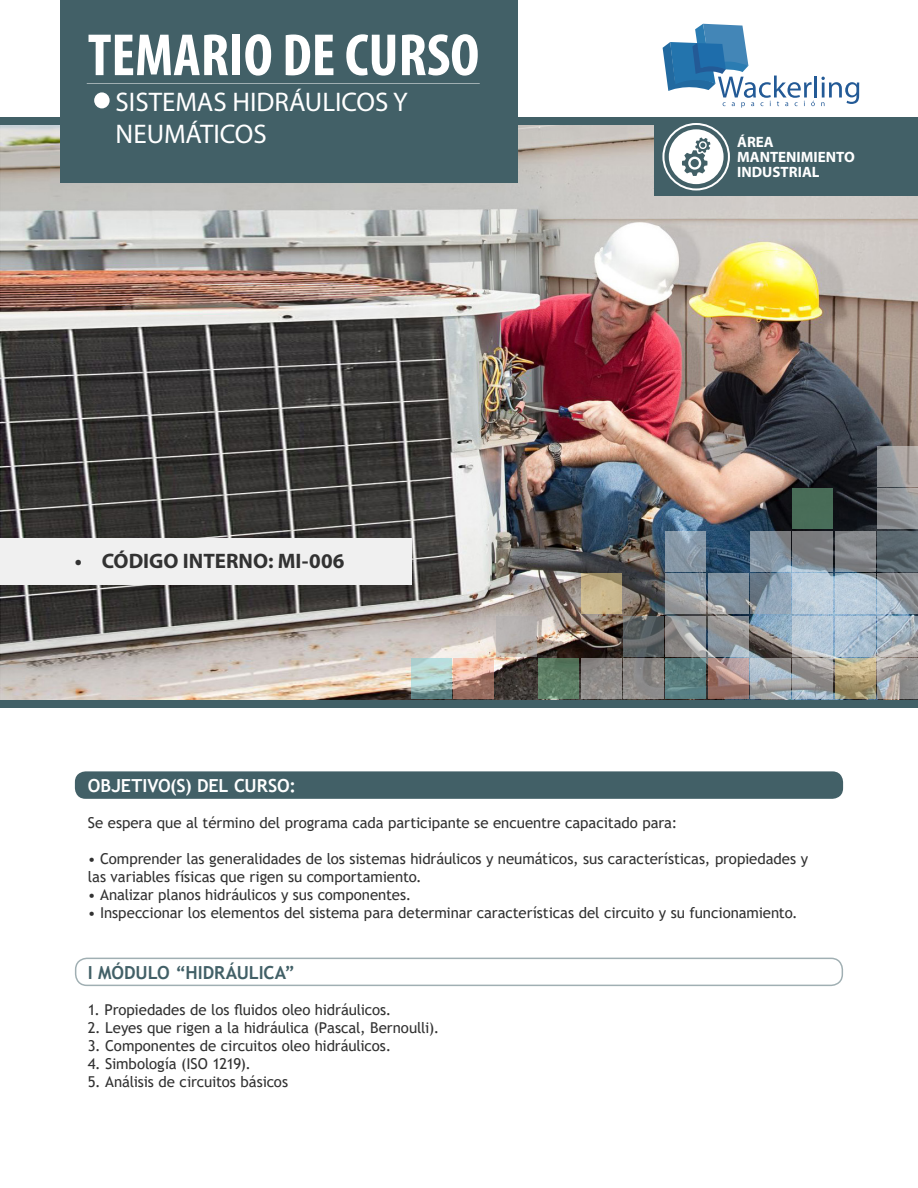
<style>
.page{position:relative;width:918px;height:1188px;background:#fff}
.page>*{position:absolute;margin:0;border:0;box-sizing:border-box;transform-origin:0 0}
.t1{font:700 condensed 60px "Myriad Pro";color:#fff}
.t2{font:27px "Myriad Pro";color:#fff}
.t3{font:700 21px "Myriad Pro";color:#323232}
.MODULO2{font:700 18px "Trebuchet MS";letter-spacing:-.005em;color:#fff}
.MODULO{font:700 18px "Trebuchet MS";letter-spacing:-.005em;color:#426067}
.General{font:15px/18px "Trebuchet MS";letter-spacing:-.005em;color:#323232}
.t4{font:700 15px/15px "Myriad Pro";color:#fff}
</style>
<div class="page">
<div style="left:75px;top:771px;width:768px;height:28px;background:#426067;border-radius:11px"></div>
<img style="left:0;top:126px;width:918px;height:573px">
<div style="left:60px;top:0;width:457px;height:182px;background:#426067"></div>
<hr style="left:814px;top:76px;width:3px;height:22px;background:#235a96">
<svg style="left:663px;top:24px;width:152px;height:84px"></svg>
<svg style="left:821px;top:77px;width:38px;height:29px"></svg>
<svg style="left:877px;top:658px;width:41px;height:41px;background:#a19e9c"></svg>
<svg style="left:835px;top:658px;width:41px;height:41px;background:#b1a27b"></svg>
<svg style="left:793px;top:658px;width:40px;height:41px;background:#9e9fa1"></svg>
<svg style="left:750px;top:658px;width:41px;height:41px;background:#a4acb2"></svg>
<svg style="left:708px;top:658px;width:41px;height:41px;background:#a7847d"></svg>
<svg style="left:665px;top:658px;width:41px;height:41px;background:#587d7f"></svg>
<svg style="left:623px;top:658px;width:41px;height:41px;background:#8b8887"></svg>
<svg style="left:581px;top:658px;width:40px;height:41px;background:#8d8a87"></svg>
<svg style="left:538px;top:658px;width:41px;height:41px;background:#5c7d64"></svg>
<svg style="left:454px;top:658px;width:40px;height:41px;background:#c69684"></svg>
<svg style="left:411px;top:658px;width:41px;height:41px;background:#a0c1be"></svg>
<svg style="left:877px;top:616px;width:41px;height:40px;background:#a8b4bc"></svg>
<svg style="left:835px;top:616px;width:41px;height:40px;background:#adc2d2"></svg>
<svg style="left:793px;top:616px;width:40px;height:40px;background:#b9c8d5"></svg>
<svg style="left:708px;top:616px;width:41px;height:40px;background:#94989c"></svg>
<svg style="left:665px;top:616px;width:41px;height:40px;background:#949596"></svg>
<svg style="left:623px;top:616px;width:41px;height:40px;background:#595f61"></svg>
<svg style="left:496px;top:616px;width:41px;height:40px;background:#b4adaa"></svg>
<svg style="left:877px;top:573px;width:41px;height:41px;background:#959ea6"></svg>
<svg style="left:835px;top:573px;width:41px;height:41px;background:#b7c9d8"></svg>
<div style="left:793px;top:573px;width:40px;height:41px;background:#bfcfdc"></div>
<svg style="left:750px;top:573px;width:41px;height:41px;background:#8597a8"></svg>
<svg style="left:708px;top:573px;width:41px;height:41px;background:#86939e"></svg>
<svg style="left:665px;top:573px;width:41px;height:41px;background:#959ba0"></svg>
<svg style="left:581px;top:573px;width:40px;height:41px;background:#c3b187"></svg>
<svg style="left:877px;top:531px;width:41px;height:41px;background:#58656c"></svg>
<svg style="left:835px;top:531px;width:41px;height:41px;background:#83868a"></svg>
<svg style="left:793px;top:531px;width:40px;height:41px;background:#7e8388"></svg>
<svg style="left:750px;top:531px;width:41px;height:41px;background:#8393a0"></svg>
<svg style="left:665px;top:531px;width:41px;height:41px;background:#8899a8"></svg>
<svg style="left:877px;top:489px;width:41px;height:40px;background:#8c8e92"></svg>
<div style="left:793px;top:489px;width:40px;height:40px;background:#486c58"></div>
<svg style="left:877px;top:446px;width:41px;height:41px;background:#9d9c9c"></svg>
<div style="left:94px;top:92px;width:16px;height:16px;background:#fff;border-radius:50%"></div>
<hr style="left:87px;top:83px;width:393px;height:1px;background:#fff">
<div style="left:654px;top:117px;width:264px;height:79px;background:#426067"></div>
<div style="left:0;top:538px;width:411px;height:47px;background:#f0f0f0"></div>
<div style="left:75px;top:958px;width:768px;height:28px;border:2px solid #426067;border-radius:11px"></div>
<div style="left:662px;top:123px;width:68px;height:67px;border:2px solid #fff;border-radius:50%"></div>
<svg style="left:669px;top:129px;width:55px;height:55px"></svg>
<p class="t1" style="left:88px;top:18px;width:393px">TEMARIO DE CURSO</p>
<p class="t2" style="left:116px;top:85px;width:294px">SISTEMAS HIDRÁULICOS Y</p>
<p class="t2" style="left:116px;top:118px;width:153px">NEUMÁTICOS</p>
<p class="t3" style="left:75px;top:547px;width:271px">• CÓDIGO INTERNO: MI-006</p>
<p class="t4" style="left:737px;top:134px;width:38px">ÁREA</p>
<p class="t4" style="left:737px;top:149px;width:119px">MANTENIMIENTO<br>INDUSTRIAL</p>
<p class="MODULO2" style="left:88px;top:774px;width:210px">OBJETIVO(S) DEL CURSO:</p>
<p class="General" style="left:88px;top:813px;width:591px">Se espera que al término del programa cada participante se encuentre capacitado para:</p>
<p class="General" style="left:88px;top:849px;width:722px">• Comprender las generalidades de los sistemas hidráulicos y neumáticos, sus características, propiedades y las variables físicas que rigen su comportamiento.</p>
<p class="General" style="left:88px;top:885px;width:325px">• Analizar planos hidráulicos y sus componentes.</p>
<p class="General" style="left:88px;top:903px;width:712px">• Inspeccionar los elementos del sistema para determinar características del circuito y su funcionamiento.</p>
<p class="MODULO" style="left:88px;top:961px;width:209px">I MÓDULO “HIDRÁULICA”</p>
<p class="General" style="left:88px;top:1001px;width:305px">1. Propiedades de los fluidos oleo hidráulicos.</p>
<p class="General" style="left:88px;top:1019px;width:353px">2. Leyes que rigen a la hidráulica (Pascal, Bernoulli).</p>
<p class="General" style="left:88px;top:1037px;width:305px">3. Componentes de circuitos oleo hidráulicos.</p>
<p class="General" style="left:88px;top:1055px;width:165px">4. Simbología (ISO 1219).</p>
<p class="General" style="left:88px;top:1073px;width:202px">5. Análisis de circuitos básicos</p>
</div>
